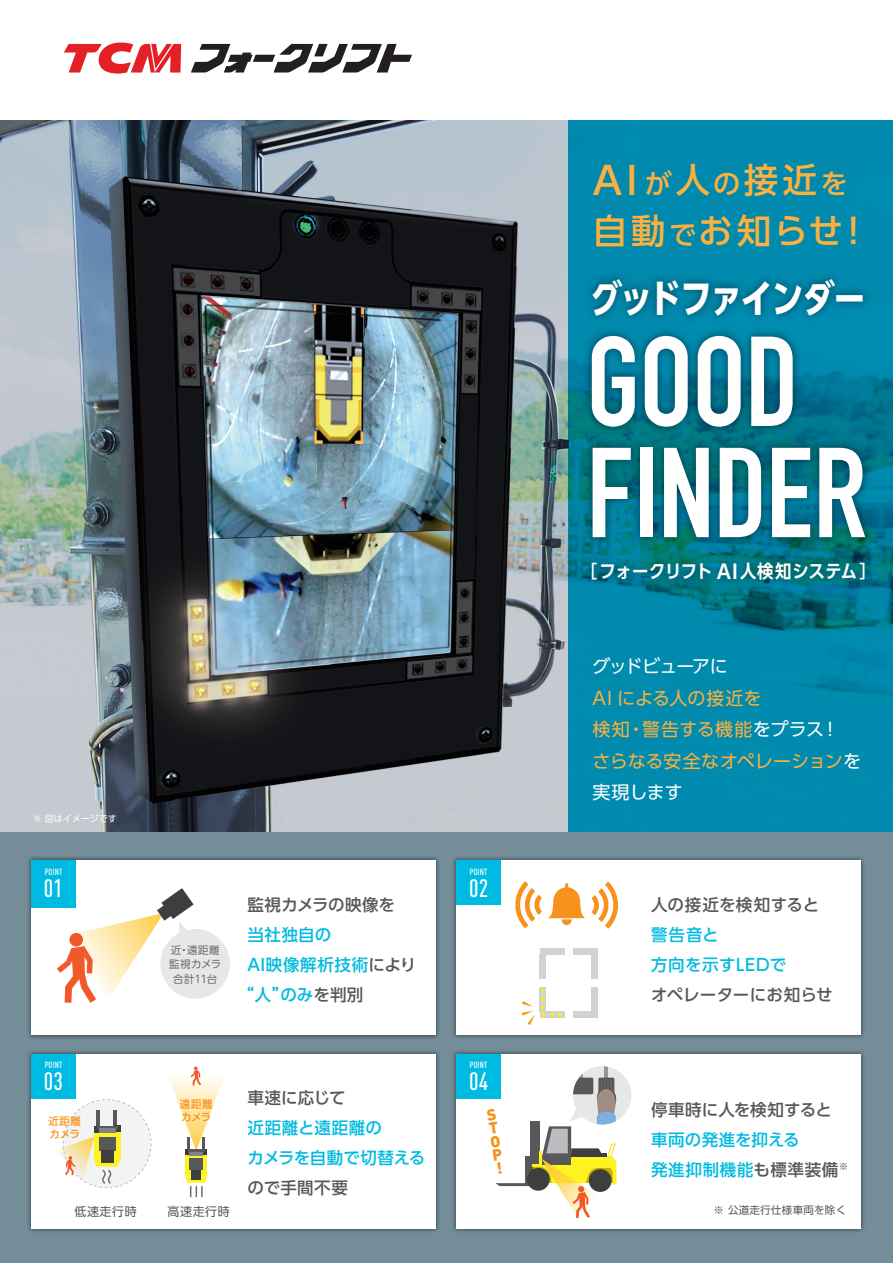
<style>
.page{position:relative;width:893px;height:1263px;background:#fff}
.page>*{position:absolute;margin:0;border:0;box-sizing:border-box;transform-origin:0 0}
.t1{font:700 125.4px/111.1px "DIN Condensed";letter-spacing:-.005em;color:#fff}
.t2{font:700 38.55px "UD Shin Go C Oeiz Pr 6";letter-spacing:-.015em;color:#fff}
.t3{font:500 34.5px "UD Shin Go Pro";letter-spacing:.09em;color:#fbb03f}
.t4{font:500 27.15px "UD Shin Go Pro";color:#fbb03f}
.t5{font:500 condensed 24.9px "DIN Pro";letter-spacing:.01em;color:#fff}
.t6{font:18.15px "UD Shin Go C Oniz Pr 6 N De B";letter-spacing:.015em;color:#fff}
.t7{font:18px/31.5px "UD Shin Go Pro";letter-spacing:.005em;color:#fbb03f}
.t8{font:18px "UD Shin Go Pro";letter-spacing:-.07em;color:#fff}
.t9{font:500 16.5px/30px "UD Shin Go Pro";letter-spacing:.025em;color:#00bbe1}
.t10{font:500 16.5px "UD Shin Go Pro";letter-spacing:.01em;color:#57585a}
.t11{font:500 16.5px/30px "UD Shin Go Pro";letter-spacing:.005em;color:#00bbe1}
.t12{font:900 15.9px/13.6px "DIN";color:#f7931d;text-align:justify}
.t13{font:12px "UD Shin Go Pro";letter-spacing:.05em;color:#57585a}
.t14{font:10.5px "UD Shin Go Pro";letter-spacing:.025em;color:#57585a}
.t15{font:500 10.5px/13.5px "UD Shin Go Pro";letter-spacing:.01em;color:#f7931d}
.t16{font:10.5px/13.5px "UD Shin Go Pro";letter-spacing:.04em;color:#6c6d70}
.t17{font:10.5px "UD Shin Go Pro";letter-spacing:.015em;color:#6c6d70}
.t18{font:9px "UD Shin Go Pro";color:#fff}
.t19{font:500 condensed 8.85px "DIN Pro";letter-spacing:.01em;color:#fff}
.s1{font-size:38.1px}
.s2{font-size:34.5px}
.s3{font-size:27.15px}
.s4{font-family:"UD Shin Go C Oniz Pr 6 N";font-weight:500}
.s5{font-size:19.5px}
.s6{color:#57585a}
.s7{color:#fff}
</style>
<div class="page">
<div style="left:0;top:827px;width:893px;height:436px;background:#748d99"></div>
<img style="left:453px;top:857px;width:411px;height:181px">
<div style="left:456px;top:860px;width:405px;height:175px;background:#fff"></div>
<img style="left:453px;top:1051px;width:411px;height:181px">
<div style="left:456px;top:1054px;width:405px;height:175px;background:#fff"></div>
<img style="left:28px;top:857px;width:411px;height:182px">
<div style="left:31px;top:860px;width:404px;height:175px;background:#fff"></div>
<img style="left:28px;top:1051px;width:411px;height:181px">
<div style="left:31px;top:1054px;width:404px;height:175px;background:#fff"></div>
<img style="left:0;top:121px;width:568px;height:711px">
<svg style="left:568px;top:121px;width:325px;height:711px;background:#0086a9"></svg>
<img style="left:574px;top:340px;width:307px;height:209px">
<svg style="left:191px;top:44px;width:221px;height:29px"></svg>
<svg style="left:64px;top:43px;width:117px;height:31px"></svg>
<img style="left:568px;top:549px;width:322px;height:50px">
<svg style="left:540px;top:987px;width:6px;height:24px"></svg>
<div style="left:540px;top:1011px;width:24px;height:7px;background:#d1d2d4"></div>
<div style="left:591px;top:987px;width:6px;height:24px;background:#d1d2d4"></div>
<div style="left:573px;top:1011px;width:24px;height:7px;background:#d1d2d4"></div>
<div style="left:591px;top:954px;width:6px;height:25px;background:#d1d2d4"></div>
<div style="left:573px;top:948px;width:24px;height:6px;background:#d1d2d4"></div>
<div style="left:540px;top:954px;width:6px;height:25px;background:#d1d2d4"></div>
<div style="left:540px;top:948px;width:24px;height:6px;background:#d1d2d4"></div>
<svg style="left:591px;top:881px;width:27px;height:48px"></svg>
<svg style="left:515px;top:881px;width:27px;height:47px"></svg>
<svg style="left:548px;top:884px;width:37px;height:41px"></svg>
<svg style="left:541px;top:988px;width:21px;height:29px"></svg>
<svg style="left:522px;top:1001px;width:13px;height:24px"></svg>
<div style="left:63px;top:1099px;width:88px;height:88px;background:#f2f3f4;border-radius:50%"></div>
<hr style="left:96px;top:1110px;width:4px;height:17px;background:#57585a">
<hr style="left:114px;top:1110px;width:3px;height:17px;background:#57585a">
<div style="left:185px;top:1155px;width:22px;height:21px;background:#fff221"></div>
<div style="left:190px;top:1158px;width:13px;height:12px;background:#57585a"></div>
<hr style="left:190px;top:1152px;width:13px;height:4px;background:#808285">
<div style="left:191px;top:1170px;width:10px;height:9px;background:#3e3e3f"></div>
<div style="left:160px;top:929px;width:70px;height:69px;background:#e6e7e9;border-radius:50%"></div>
<svg style="left:185px;top:1176px;width:22px;height:21px"></svg>
<svg style="left:56px;top:1126px;width:64px;height:59px"></svg>
<svg style="left:169px;top:1066px;width:53px;height:89px"></svg>
<div style="left:573px;top:1066px;width:58px;height:58px;background:#e6e7e9;border-radius:50%"></div>
<svg style="left:495px;top:1066px;width:122px;height:152px"></svg>
<svg style="left:57px;top:888px;width:137px;height:115px"></svg>
<div style="left:31px;top:860px;width:45px;height:48px;background:#00bbe1"></div>
<div style="left:456px;top:860px;width:45px;height:45px;background:#00bbe1"></div>
<div style="left:456px;top:1054px;width:45px;height:44px;background:#00bbe1"></div>
<div style="left:31px;top:1054px;width:45px;height:44px;background:#00bbe1"></div>
<h3 class="t4" style="left:593px;top:162px;width:256px"><span class="s1">AI</span> が<span class="s2">人</span>の<span class="s2">接近</span>を</h3>
<h3 class="t3" style="left:593px;top:203px;width:279px">自動<span class="s3">で</span>お知らせ！</h3>
<h2 class="t2" style="left:592px;top:267px;width:275px">グッドファインダー</h2>
<h1 class="t1" style="left:587px;top:326px;width:282px">GOOD<br>FINDER</h1>
<p class="t6" style="left:581px;top:557px;width:296px"><span class="s4">［</span>フォークリフト <span class="s5">AI</span>人検知システム<span class="s4">］</span></p>
<p class="t18" style="left:33px;top:811px;width:85px">※ 図はイメージです</p>
<p class="t19" style="left:45px;top:867px;width:19px">POINT</p>
<h3 class="t5" style="left:44px;top:873px;width:21px">01</h3>
<p class="t19" style="left:45px;top:1059px;width:19px">POINT</p>
<h3 class="t5" style="left:44px;top:1066px;width:21px">03</h3>
<p class="t15" style="left:48px;top:1114px;width:34px">近距離カメラ</p>
<p class="t16" style="left:169px;top:943px;width:54px">近・遠距離監視カメラ</p>
<p class="t17" style="left:173px;top:970px;width:46px">合計11台</p>
<p class="t10" style="left:247px;top:892px;width:149px">監視カメラの映像を</p>
<p class="t9" style="left:247px;top:919px;width:85px">当社独自の</p>
<p class="t9" style="left:247px;top:949px;width:170px">AI映像解析技術<span class="s6">により</span></p>
<p class="t9" style="left:238px;top:979px;width:127px">“人”のみ<span class="s6">を判別</span></p>
<p class="t15" style="left:180px;top:1097px;width:34px">遠距離カメラ</p>
<p class="t10" style="left:248px;top:1084px;width:100px">車速に応じて</p>
<p class="t11" style="left:248px;top:1112px;width:179px">近距離と遠距離の<br>カメラを自動で切替える</p>
<p class="t10" style="left:248px;top:1174px;width:102px">ので手間不要</p>
<p class="t19" style="left:470px;top:867px;width:19px">POINT</p>
<h3 class="t5" style="left:469px;top:873px;width:21px">02</h3>
<p class="t19" style="left:470px;top:1059px;width:19px">POINT</p>
<h3 class="t5" style="left:469px;top:1066px;width:21px">04</h3>
<p class="t12" style="left:485px;top:1107px;width:12px;rotate:-8deg">S T O P !</p>
<p class="t8" style="left:593px;top:652px;width:137px">グッドビューアに</p>
<p class="t7" style="left:593px;top:682px;width:270px">AI による人の接近を<br>検知・警告する機能<span class="s7">をプラス！</span>さらなる安全なオペレーション<span class="s7">を実現します</span></p>
<p class="t10" style="left:651px;top:892px;width:170px">人の接近を検知すると</p>
<p class="t9" style="left:651px;top:919px;width:137px">警告音と<br>方向を示すLEDで</p>
<p class="t10" style="left:651px;top:982px;width:183px">オペレーターにお知らせ</p>
<p class="t10" style="left:651px;top:1096px;width:182px">停車時に人を検知すると</p>
<p class="t9" style="left:651px;top:1124px;width:199px">車両の発進を抑える<br>発進抑制機能<span class="s6">も標準装備</span><sup>※</sup></p>
<p class="t13" style="left:74px;top:1201px;width:64px">低速走行時</p>
<p class="t14" style="left:714px;top:1202px;width:134px">※ 公道走行仕様車両を除く</p>
<p class="t13" style="left:167px;top:1201px;width:64px">高速走行時</p>
</div>
